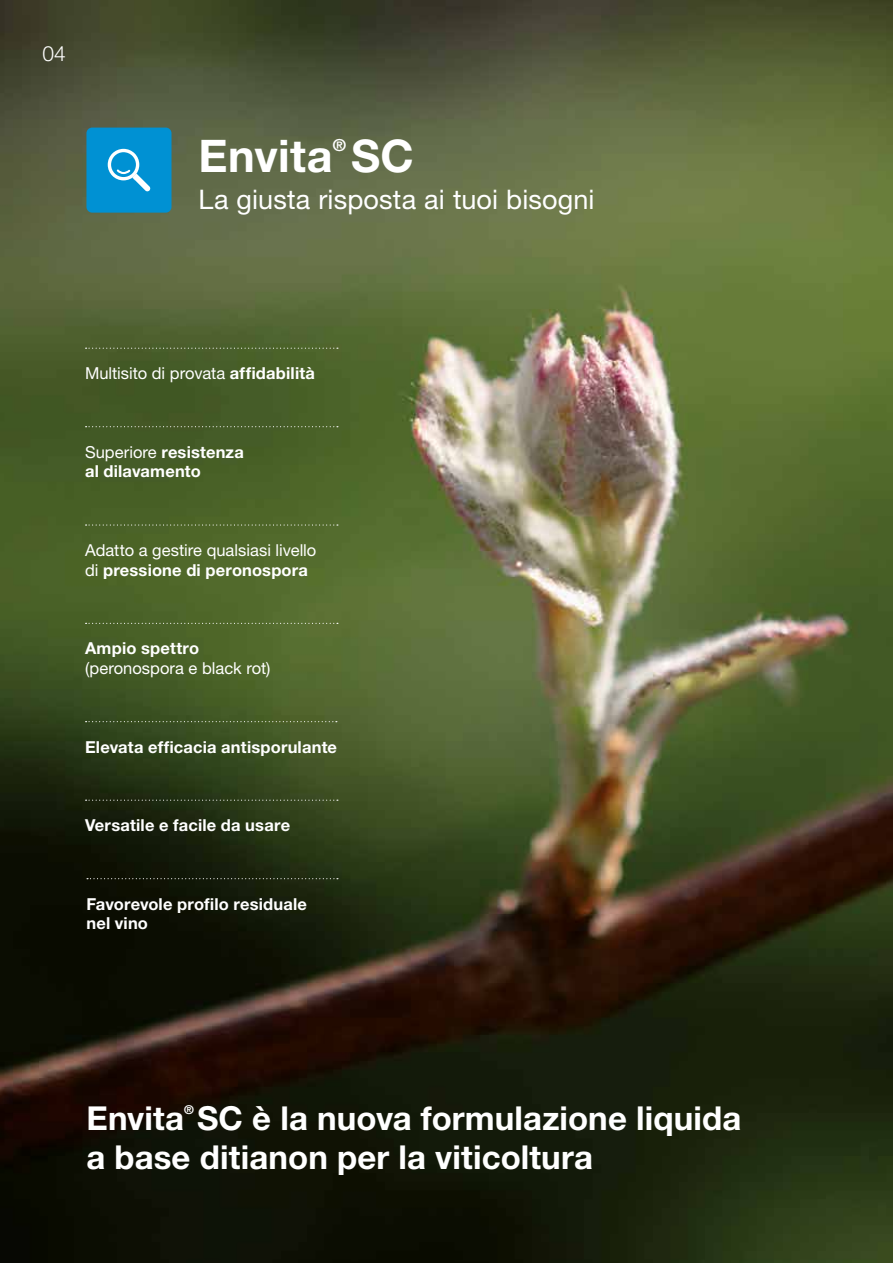
<style>
.page{position:relative;width:893px;height:1263px;background:#fff}
.page>*{position:absolute;margin:0;border:0;box-sizing:border-box;transform-origin:0 0}
.t1{font:700 45px "Helvetica Neue LT Std";letter-spacing:.005em;color:#fff}
.t2{font:700 33px "Helvetica Neue LT Std";letter-spacing:.005em;color:#fff}
.t3{font:27px "Helvetica Neue LT Std";letter-spacing:.005em;color:#fff}
.t4{font:300 21px "Helvetica Neue LT Std";color:#fff}
.t5{font:700 16.65px "Helvetica Neue LT Std";color:#fff}
.t6{font:700 16.5px/19.8px "Helvetica Neue LT Std";letter-spacing:.01em;color:#fff}
.t7{font:16.5px/19.8px "Helvetica Neue LT Std";color:#fff}
.t8{font:700 12.15px "Helvetica Neue LT Std";color:#fff}
.s1{font-weight:700}
.s2{font-weight:400}
</style>
<div class="page">
<img style="left:0;top:0;width:893px;height:1263px">
<svg style="left:86px;top:623px;width:252px;height:1px"></svg>
<svg style="left:86px;top:721px;width:251px;height:1px"></svg>
<svg style="left:86px;top:800px;width:252px;height:1px"></svg>
<svg style="left:87px;top:878px;width:251px;height:1px"></svg>
<svg style="left:86px;top:426px;width:252px;height:1px"></svg>
<svg style="left:86px;top:524px;width:252px;height:2px"></svg>
<svg style="left:86px;top:348px;width:252px;height:1px"></svg>
<div style="left:86px;top:128px;width:85px;height:85px;background:#0091d3;border-radius:6px"></div>
<svg style="left:108px;top:149px;width:43px;height:43px"></svg>
<p class="t4" style="left:43px;top:41px;width:25px">04</p>
<p class="t5" style="left:333px;top:134px;width:15px">®</p>
<h3 class="t3" style="left:198px;top:184px;width:398px">La giusta risposta ai tuoi bisogni</h3>
<h1 class="t1" style="left:198px;top:128px;width:217px">Envita SC</h1>
<p class="t7" style="left:85px;top:363px;width:231px">Multisito di provata <span class="s1">affidabilità</span></p>
<p class="t6" style="left:85px;top:441px;width:160px"><span class="s2">Superiore</span> resistenza al dilavamento</p>
<p class="t7" style="left:85px;top:540px;width:233px">Adatto a gestire qualsiasi livello di <span class="s1">pressione di peronospora</span></p>
<p class="t6" style="left:85px;top:638px;width:116px">Ampio spettro</p>
<p class="t7" style="left:85px;top:658px;width:187px">(peronospora e black rot)</p>
<p class="t6" style="left:85px;top:736px;width:254px">Elevata efficacia antisporulante</p>
<p class="t6" style="left:85px;top:815px;width:207px">Versatile e facile da usare</p>
<p class="t6" style="left:86px;top:893px;width:222px">Favorevole profilo residuale nel vino</p>
<p class="t8" style="left:184px;top:1102px;width:11px">®</p>
<h2 class="t2" style="left:86px;top:1137px;width:508px">a base ditianon per la viticoltura</h2>
<h2 class="t2" style="left:86px;top:1097px;width:657px">Envita SC è la nuova formulazione liquida</h2>
</div>
